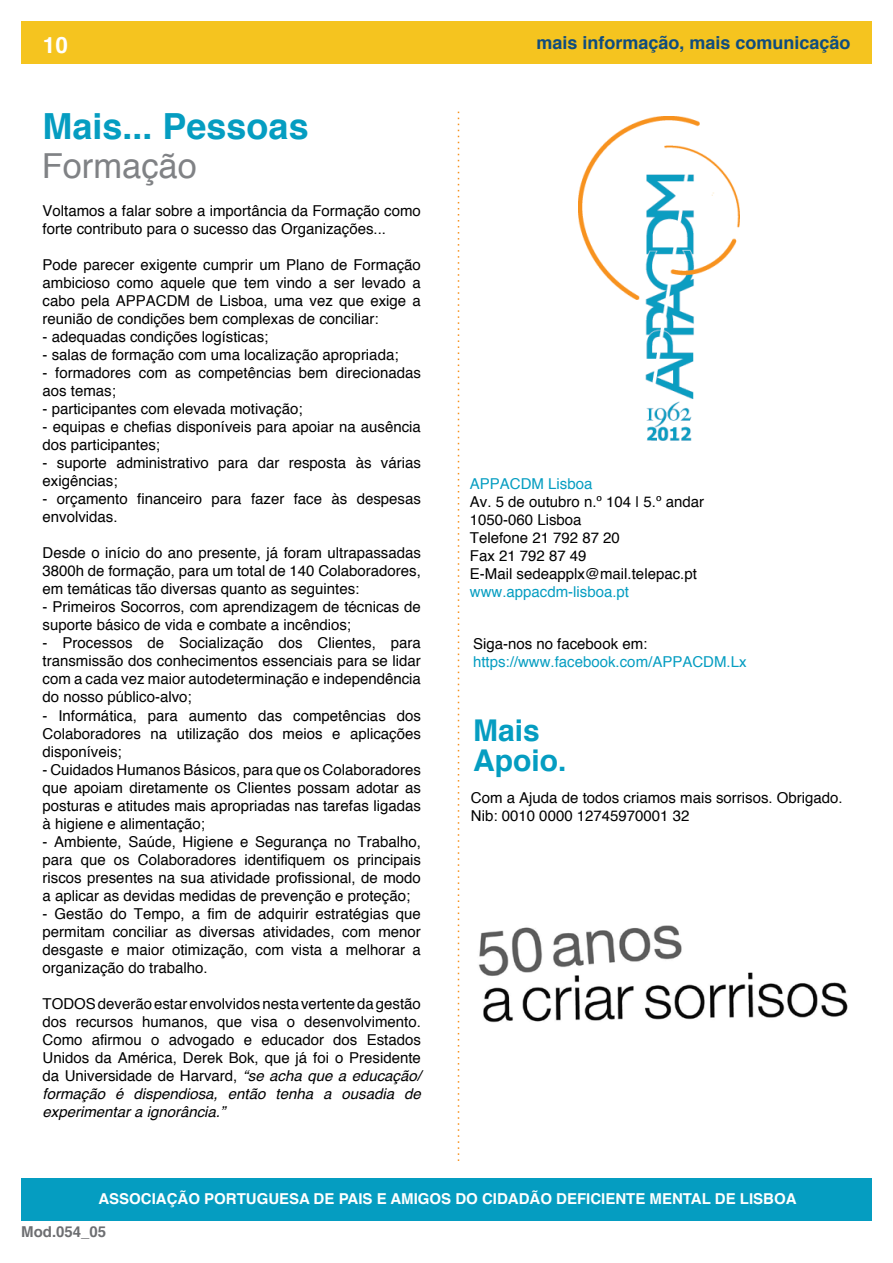
<style>
.page{position:relative;width:893px;height:1263px;background:#fff}
.page>*{position:absolute;margin:0;border:0;box-sizing:border-box;transform-origin:0 0}
.t1{font:700 36px "Helvetica";color:#059dc1}
.t2{font:34.5px "Helvetica";color:#808285}
.t3{font:700 30px/30px "Helvetica";color:#059dc1}
.t4{font:700 22.5px "Helvetica";color:#fff}
.t5{font:700 18px "Helvetica";color:#0f4c7f}
.t6{font:15px/18px "Helvetica";color:#000}
.t7{font:15px "Helvetica";color:#059dc1}
.t8{font:700 15px "Helvetica";color:#fff}
.t9{font:700 15px "Helvetica";color:#6d6e71}
.s1{font-style:italic}
</style>
<div class="page">
<div style="left:21px;top:1178px;width:851px;height:42px;background:#059dc1"></div>
<div style="left:21px;top:21px;width:851px;height:43px;background:#f5c41f"></div>
<img style="left:578px;top:117px;width:162px;height:324px">
<svg style="left:458px;top:112px;width:1px;height:1049px"></svg>
<img style="left:478px;top:925px;width:370px;height:98px">
<h3 class="t4" style="left:43px;top:27px;width:27px">10</h3>
<p class="t5" style="left:536px;top:28px;width:316px">mais informação, mais comunicação</p>
<h1 class="t1" style="left:43px;top:97px;width:268px">Mais... Pessoas</h1>
<h2 class="t2" style="left:42px;top:139px;width:157px">Formação</h2>
<p class="t6" style="left:43px;top:203px;width:380px">Voltamos a falar sobre a importância da Formação como forte contributo para o sucesso das Organizações...</p>
<p class="t6" style="left:43px;top:257px;width:380px;text-align:justify">Pode parecer exigente cumprir um Plano de Formação ambicioso como aquele que tem vindo a ser levado a cabo pela APPACDM de Lisboa, uma vez que exige a reunião de condições bem complexas de conciliar:</p>
<p class="t6" style="left:43px;top:329px;width:227px">- adequadas condições logísticas;</p>
<p class="t6" style="left:43px;top:347px;width:357px">- salas de formação com uma localização apropriada;</p>
<p class="t6" style="left:43px;top:365px;width:380px">- formadores com as competências bem direcionadas aos temas;</p>
<p class="t6" style="left:43px;top:401px;width:262px">- participantes com elevada motivação;</p>
<p class="t6" style="left:43px;top:419px;width:380px">- equipas e chefias disponíveis para apoiar na ausência dos participantes;</p>
<p class="t6" style="left:43px;top:455px;width:380px">- suporte administrativo para dar resposta às várias exigências;</p>
<p class="t6" style="left:43px;top:491px;width:380px">- orçamento financeiro para fazer face às despesas envolvidas.</p>
<p class="t6" style="left:43px;top:545px;width:380px;text-align:justify">Desde o início do ano presente, já foram ultrapassadas 3800h de formação, para um total de 140 Colaboradores, em temáticas tão diversas quanto as seguintes:</p>
<p class="t6" style="left:43px;top:599px;width:380px">- Primeiros Socorros, com aprendizagem de técnicas de suporte básico de vida e combate a incêndios;</p>
<p class="t6" style="left:43px;top:635px;width:380px;text-align:justify">- Processos de Socialização dos Clientes, para transmissão dos conhecimentos essenciais para se lidar com a cada vez maior autodeterminação e independência do nosso público-alvo;</p>
<p class="t6" style="left:43px;top:707px;width:380px;text-align:justify">- Informática, para aumento das competências dos Colaboradores na utilização dos meios e aplicações disponíveis;</p>
<p class="t6" style="left:43px;top:761px;width:380px;text-align:justify">- Cuidados Humanos Básicos, para que os Colaboradores que apoiam diretamente os Clientes possam adotar as posturas e atitudes mais apropriadas nas tarefas ligadas à higiene e alimentação;</p>
<p class="t6" style="left:43px;top:833px;width:380px;text-align:justify">- Ambiente, Saúde, Higiene e Segurança no Trabalho, para que os Colaboradores identifiquem os principais riscos presentes na sua atividade profissional, de modo a aplicar as devidas medidas de prevenção e proteção;</p>
<p class="t6" style="left:43px;top:905px;width:380px;text-align:justify">- Gestão do Tempo, a fim de adquirir estratégias que permitam conciliar as diversas atividades, com menor desgaste e maior otimização, com vista a melhorar a organização do trabalho.</p>
<p class="t6" style="left:43px;top:995px;width:380px;text-align:justify">TODOS deverão estar envolvidos nesta vertente da gestão dos recursos humanos, que visa o desenvolvimento.<br>Como afirmou o advogado e educador dos Estados Unidos da América, Derek Bok, que já foi o Presidente da Universidade de Harvard, <span class="s1">“se acha que a educação/ formação é dispendiosa, então tenha a ousadia de experimentar a ignorância.”</span></p>
<p class="t7" style="left:470px;top:472px;width:124px">APPACDM Lisboa</p>
<p class="t6" style="left:470px;top:493px;width:236px">Av. 5 de outubro n.º 104 | 5.º andar<br>1050-060 Lisboa<br>Telefone 21 792 87 20<br>Fax 21 792 87 49<br>E-Mail sedeapplx@mail.telepac.pt</p>
<p class="t7" style="left:470px;top:580px;width:161px">www.appacdm-lisboa.pt</p>
<p class="t6" style="left:473px;top:635px;width:176px">Siga-nos no facebook em:</p>
<p class="t7" style="left:473px;top:650px;width:275px">https://www.facebook.com/APPACDM.Lx</p>
<h3 class="t3" style="left:473px;top:716px;width:95px">Mais<br>Apoio.</h3>
<p class="t6" style="left:471px;top:789px;width:373px">Com a Ajuda de todos criamos mais sorrisos. Obrigado.<br>Nib: 0010 0000 12745970001 32</p>
<p class="t8" style="left:98px;top:1186px;width:700px">ASSOCIAÇÃO PORTUGUESA DE PAIS E AMIGOS DO CIDADÃO DEFICIENTE MENTAL DE LISBOA</p>
<p class="t9" style="left:21px;top:1219px;width:87px">Mod.054_05</p>
</div>
